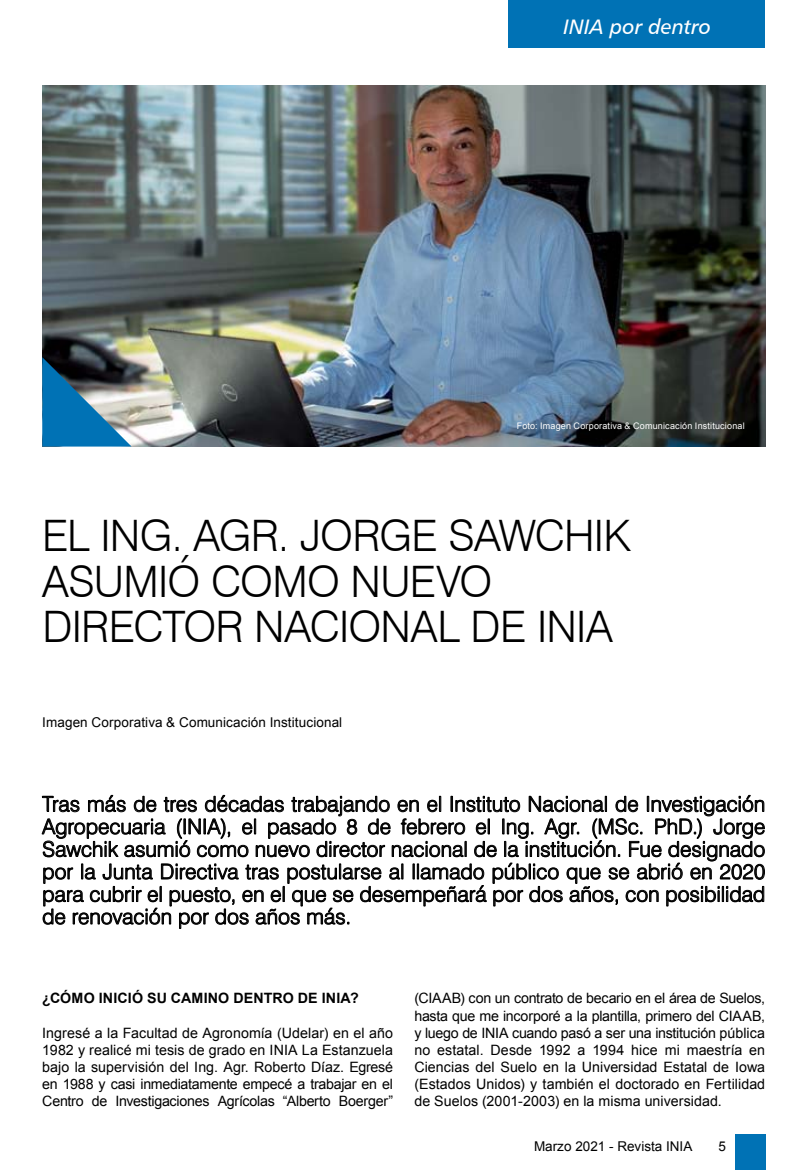
<style>
.page{position:relative;width:808px;height:1170px;background:#fff}
.page>*{position:absolute;margin:0;border:0;box-sizing:border-box;transform-origin:0 0}
.t1{font:300 43.35px/45px "Swiss 721 BT";letter-spacing:-.015em;color:#000}
.t2{font:300 21px/22.5px "Swiss 721 BT";letter-spacing:.005em;color:#000}
.t3{font:21px "Humanist 777 BT Italic B";color:#fff}
.t4{font:14.25px/17.1px "Arial";letter-spacing:-.005em;color:#000;text-align:justify}
.t5{font:700 14.25px "Arial";letter-spacing:.01em;color:#000}
.t6{font:13.5px "Arial";letter-spacing:.005em;color:#000}
.t7{font:9px "Arial";letter-spacing:.02em;color:#fff}
</style>
<div class="page">
<div style="left:508px;top:0;width:257px;height:47px;background:#0072b5"></div>
<div style="left:734px;top:1134px;width:31px;height:35px;background:#0072b5"></div>
<img style="left:42px;top:85px;width:723px;height:361px">
<svg style="left:41px;top:795px;width:724px;height:133px"></svg>
<svg style="left:42px;top:357px;width:90px;height:89px;background:#366e8e"></svg>
<h2 class="t3" style="left:563px;top:13px;width:149px">INIA por dentro</h2>
<p class="t7" style="left:517px;top:420px;width:229px">Foto: Imagen Corporativa &amp; Comunicación Institucional</p>
<h1 class="t1" style="left:42px;top:513px;width:590px">El I ng. Agr. Jorge Sawchik asumió como nuevo director nacional DE INIA</h1>
<p class="t6" style="left:42px;top:713px;width:301px">Imagen Corporativa &amp; Comunicación Institucional</p>
<h2 class="t2" style="left:42px;top:792px;width:724px">Tras más de tres décadas trabajando en el I nstituto Nacional de I nvestigación<br>Agropecuaria (INIA</h2>
<p class="t2" style="left:42px;top:815px;width:724px;text-align:justify;text-indent:178px">), el pasado 8 de febrero el I ng. Agr. (MSc. PhD.) Jorge Sawchik asumió como nuevo director nacional de la institución. Fue designado por la Junta Directiva tras postularse al llamado público que se abrió en 2020 para cubrir el puesto, en el que se desempeñará por dos años, con posibilidad de renovación por dos años más.</p>
<p class="t5" style="left:42px;top:988px;width:20px">¿CÓMO</p>
<p class="t5" style="left:99px;top:988px;width:93px">INICIÓ SU CAMINO</p>
<p class="t5" style="left:233px;top:988px;width:11px">DENTRO</p>
<p class="t5" style="left:298px;top:988px;width:62px">DE INIA?</p>
<p class="t4" style="left:42px;top:1024px;width:352px">Ingresé a la Facultad de Agronomía (Udelar) en el año 1982 y realicé mi tesis de grado en INIA La Estanzuela bajo la supervisión del Ing. Agr. Roberto Díaz. Egresé en 1988 y casi inmediatamente empecé a trabajar en el Centro de Investigaciones Agrícolas “Alberto Boerger”</p>
<p class="t4" style="left:414px;top:989px;width:352px">(CIAAB) con un contrato de becario en el área de Suelos, hasta que me incorporé a la plantilla, primero del CIAAB, y luego de INIA cuando pasó a ser una institución pública no estatal. Desde 1992 a 1994 hice mi maestría en Ciencias del Suelo en la Universidad Estatal de Iowa (Estados Unidos) y también el doctorado en Fertilidad de Suelos (2001-2003) en la misma universidad.</p>
<p class="t6" style="left:534px;top:1137px;width:160px">Marzo 2021 - Revista INIA</p>
<p class="t6" style="left:718px;top:1137px;width:9px">5</p>
</div>
